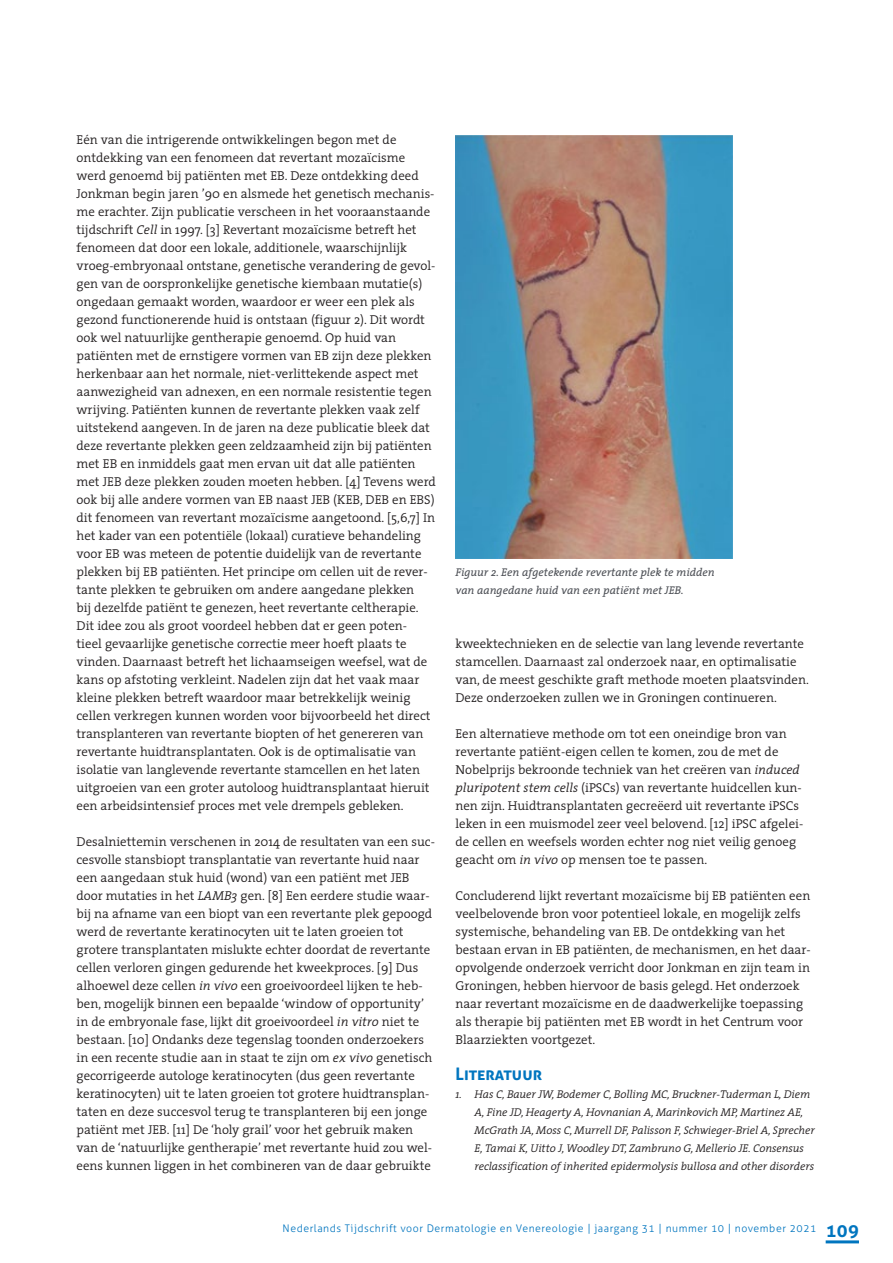
<style>
.page{position:relative;width:893px;height:1263px;background:#fff}
.page>*{position:absolute;margin:0;border:0;box-sizing:border-box;transform-origin:0 0}
.t1{font:700 18px "Aller";color:#0075bf}
.TUSSENKOP_1-Aller{font:700 17.25px "Aller";color:#0075bf}
.PLATTE_TEKS{font:300 12.9px/18px "The Serif";color:#231f20}
.t2{font:italic 300 11.25px/18px "The Serif";letter-spacing:-.005em;color:#231f20}
.Bijschrift{font:italic 11.25px/18px "The Serif";color:#4d5056}
.t3{font:300 10.5px "Aller";letter-spacing:.05em;color:#0075bf}
.s1{font-style:italic}
</style>
<div class="page">
<hr style="left:826px;top:1240px;width:33px;height:3px;background:#0075bf">
<img style="left:455px;top:135px;width:278px;height:423px">
<p class="PLATTE_TEKS" style="left:77px;top:130px;width:361px">Eén van die intrigerende ontwikkelingen begon met de ontdekking van een fenomeen dat revertant mozaïcisme werd genoemd bij patiënten met EB. Deze ontdekking deed Jonkman begin jaren ’90 en alsmede het genetisch mechanis&shy;me erachter. Zijn publicatie verscheen in het vooraanstaande tijdschrift <span class="s1">Cell</span> in 1997. [3] Revertant mozaïcisme betreft het fenomeen dat door een lokale, additionele, waarschijnlijk vroeg-embryonaal ontstane, genetische verandering de gevol&shy;gen van de oorspronkelijke genetische kiembaan mutatie(s) ongedaan gemaakt worden, waardoor er weer een plek als gezond functionerende huid is ontstaan (figuur 2). Dit wordt ook wel natuurlijke gentherapie genoemd. Op huid van patiënten met de ernstigere vormen van EB zijn deze plekken herkenbaar aan het normale, niet-verlittekende aspect met aanwezigheid van adnexen, en een normale resistentie tegen wrijving. Patiënten kunnen de revertante plekken vaak zelf uitstekend aangeven. In de jaren na deze publicatie bleek dat deze revertante plekken geen zeldzaamheid zijn bij patiënten met EB en inmiddels gaat men ervan uit dat alle patiënten met JEB deze plekken zouden moeten hebben. [4] Tevens werd ook bij alle andere vormen van EB naast JEB (KEB, DEB en EBS) dit fenomeen van revertant mozaïcisme aangetoond. [5,6,7] In het kader van een potentiële (lokaal) curatieve behandeling voor EB was meteen de potentie duidelijk van de revertante plekken bij EB patiënten. Het principe om cellen uit de rever&shy;tante plekken te gebruiken om andere aangedane plekken<br>bij dezelfde patiënt te genezen, heet revertante celtherapie.<br>Dit idee zou als groot voordeel hebben dat er geen poten-<br>tieel gevaarlijke genetische correctie meer hoeft plaats te vinden. Daarnaast betreft het lichaamseigen weefsel, wat de kans op afstoting verkleint. Nadelen zijn dat het vaak maar kleine plekken betreft waardoor maar betrekkelijk weinig cellen verkregen kunnen worden voor bijvoorbeeld het direct transplanteren van revertante biopten of het genereren van revertante huidtransplantaten. Ook is de optimalisatie van isolatie van langlevende revertante stamcellen en het laten uitgroeien van een groter autoloog huidtransplantaat hieruit een arbeidsintensief proces met vele drempels gebleken.</p>
<p class="PLATTE_TEKS" style="left:77px;top:832px;width:360px">Desalniettemin verschenen in 2014 de resultaten van een suc&shy;cesvolle stansbiopt transplantatie van revertante huid naar een aangedaan stuk huid (wond) van een patiënt met JEB door mutaties in het <span class="s1">LAMB3</span> gen. [8] Een eerdere studie waar&shy;bij na afname van een biopt van een revertante plek gepoogd werd de revertante keratinocyten uit te laten groeien tot grotere transplantaten mislukte echter doordat de revertante cellen verloren gingen gedurende het kweekproces. [9] Dus alhoewel deze cellen <span class="s1">in vivo</span> een groeivoordeel lijken te heb&shy;ben, mogelijk binnen een bepaalde ‘window of opportunity’ in de embryonale fase, lijkt dit groeivoordeel <span class="s1">in vitro</span> niet te bestaan. [10] Ondanks deze tegenslag toonden onderzoekers in een recente studie aan in staat te zijn om <span class="s1">ex vivo</span> genetisch gecorrigeerde autologe keratinocyten (dus geen revertante keratinocyten) uit te laten groeien tot grotere huidtransplan&shy;taten en deze succesvol terug te transplanteren bij een jonge patiënt met JEB. [11] De ‘holy grail’ voor het gebruik maken van de ‘natuurlijke gentherapie’ met revertante huid zou wel&shy;eens kunnen liggen in het combineren van de daar gebruikte</p>
<p class="Bijschrift" style="left:455px;top:563px;width:261px">Figuur 2. Een afgetekende revertante plek te midden van aangedane huid van een patiënt met JEB.</p>
<p class="PLATTE_TEKS" style="left:455px;top:634px;width:355px">kweektechnieken en de selectie van lang levende revertante stamcellen. Daarnaast zal onderzoek naar, en optimalisatie van, de meest geschikte graft methode moeten plaatsvinden.<br>Deze onderzoeken zullen we in Groningen continueren.</p>
<p class="PLATTE_TEKS" style="left:455px;top:724px;width:349px">Een alternatieve methode om tot een oneindige bron van revertante patiënt-eigen cellen te komen, zou de met de Nobelprijs bekroonde techniek van het creëren van <span class="s1">induced pluripotent stem cells</span> (iPSCs) van revertante huidcellen kun&shy;nen zijn. Huidtransplantaten gecreëerd uit revertante iPSCs leken in een muismodel zeer veel belovend. [12] iPSC afgelei&shy;de cellen en weefsels worden echter nog niet veilig genoeg geacht om <span class="s1">in vivo</span> op mensen toe te passen.</p>
<p class="PLATTE_TEKS" style="left:455px;top:886px;width:357px">Concluderend lijkt revertant mozaïcisme bij EB patiënten een veelbelovende bron voor potentieel lokale, en mogelijk zelfs systemische, behandeling van EB. De ontdekking van het bestaan ervan in EB patiënten, de mechanismen, en het daar&shy;opvolgende onderzoek verricht door Jonkman en zijn team in Groningen, hebben hiervoor de basis gelegd. Het onderzoek naar revertant mozaïcisme en de daadwerkelijke toepassing als therapie bij patiënten met EB wordt in het Centrum voor Blaarziekten voortgezet.</p>
<p class="TUSSENKOP_1-Aller" style="left:455px;top:1063px;width:88px">Literatuur</p>
<p class="t2" style="left:475px;top:1085px;width:342px;text-indent:-19px">1. Has C, Bauer JW, Bodemer C, Bolling MC, Bruckner-Tuderman L, Diem A, Fine JD, Heagerty A, Hovnanian A, Marinkovich MP, Martinez AE, McGrath JA, Moss C, Murrell DF, Palisson F, Schwieger-Briel A, Sprecher E, Tamai K, Uitto J, Woodley DT, Zambruno G, Mellerio JE. Consensus reclassification of inherited epidermolysis bullosa and other disorders</p>
<p class="t3" style="left:283px;top:1222px;width:535px">Nederlands Tijdschrift voor Dermatologie en Venereologie | jaargang 31 | nummer 10 | november 2021</p>
<h1 class="t1" style="left:826px;top:1220px;width:35px">109</h1>
</div>
